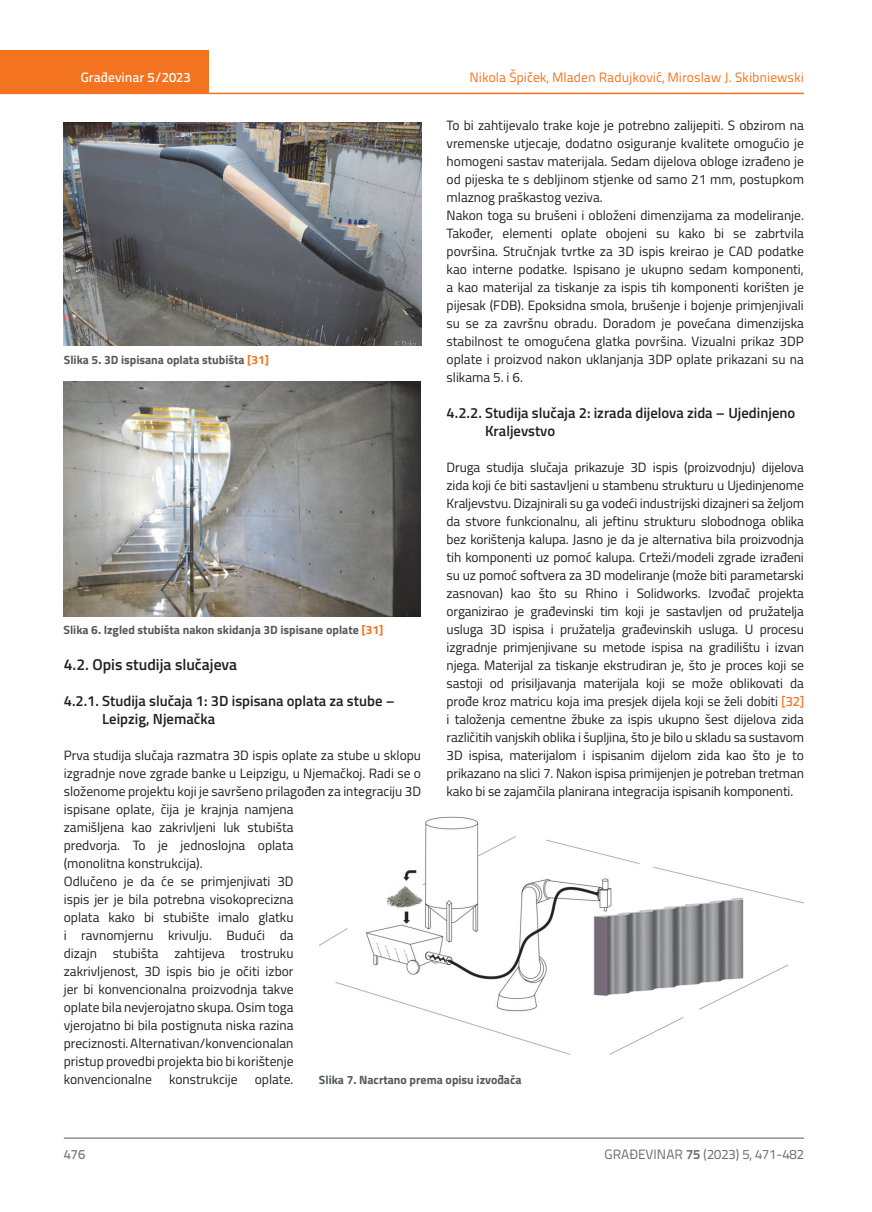
<style>
.page{position:relative;width:872px;height:1212px;background:#fff}
.page>*{position:absolute;margin:0;border:0;box-sizing:border-box;transform-origin:0 0}
.t1{font:600 15.75px "Titillium";color:#231f20}
.t2{font:600 14.7px/18px "Titillium";color:#231f20}
.t3{font:13.5px/18px "Titillium";color:#231f20}
.t4{font:13.5px "Titillium Text 22 L";color:#f47321}
.t5{font:13.5px "Titillium Text 22 L";color:#6c6d70}
.t6{font:500 13.5px "Titillium Text 22 L";color:#fff}
.t7{font:500 13.5px "Titillium Text 22 L";color:#787a7d}
.t8{font:700 12px "Titillium";color:#57585a}
.s1{font-family:"Titillium Text 22 L";font-weight:500;color:#f47321}
.s2{color:#f47321}
.s3{font-weight:700}
</style>
<div class="page">
<div style="left:0;top:50px;width:208px;height:44px;background:#f47321"></div>
<hr style="left:0;top:93px;width:804px;height:1px;background:#f47321">
<hr style="left:64px;top:1138px;width:740px;height:1px;background:#57585a">
<img style="left:64px;top:122px;width:357px;height:224px">
<img style="left:63px;top:382px;width:358px;height:234px">
<img style="left:319px;top:816px;width:485px;height:239px">
<p class="t6" style="left:81px;top:67px;width:111px">Građevinar 5/2023</p>
<p class="t4" style="left:469px;top:68px;width:336px">Nikola Špiček, Mladen Radujković, Miroslaw J. Skibniewski</p>
<p class="t3" style="left:446px;top:115px;width:359px">To bi zahtijevalo trake koje je potrebno zalijepiti. S obzirom na vremenske utjecaje, dodatno osiguranje kvalitete omogućio je homogeni sastav materijala. Sedam dijelova obloge izrađeno je od pijeska te s debljinom stjenke od samo 21 mm, postupkom mlaznog praškastog veziva.<br>Nakon toga su brušeni i obloženi dimenzijama za modeliranje.<br>Također, elementi oplate obojeni su kako bi se zabrtvila površina. Stručnjak tvrtke za 3D ispis kreirao je CAD podatke kao interne podatke. Ispisano je ukupno sedam komponenti, a kao materijal za tiskanje za ispis tih komponenti korišten je pijesak (FDB). Epoksidna smola, brušenje i bojenje primjenjivali su se za završnu obradu. Doradom je povećana dimenzijska stabilnost te omogućena glatka površina. Vizualni prikaz 3DP oplate i proizvod nakon uklanjanja 3DP oplate prikazani su na slikama 5. i 6.</p>
<p class="t2" style="left:485px;top:403px;width:312px;text-indent:-38px">4.2.2. Studija slučaja 2: izrada dijelova zida – Ujedinjeno<br>Kraljevstvo</p>
<p class="t3" style="left:446px;top:457px;width:359px;text-align:justify">Druga studija slučaja prikazuje 3D ispis (proizvodnju) dijelova zida koji će biti sastavljeni u stambenu strukturu u Ujedinjenome Kraljevstvu. Dizajnirali su ga vodeći industrijski dizajneri sa željom da stvore funkcionalnu, ali jeftinu strukturu slobodnoga oblika bez korištenja kalupa. Jasno je da je alternativa bila proizvodnja tih komponenti uz pomoć kalupa. Crteži/modeli zgrade izrađeni su uz pomoć softvera za 3D modeliranje (može biti parametarski zasnovan) kao što su Rhino i Solidworks. Izvođač projekta organizirao je građevinski tim koji je sastavljen od pružatelja usluga 3D ispisa i pružatelja građevinskih usluga. U procesu izgradnje primjenjivane su metode ispisa na gradilištu i izvan njega. Materijal za tiskanje ekstrudiran je, što je proces koji se sastoji od prisiljavanja materijala koji se može oblikovati da prođe kroz matricu koja ima presjek dijela koji se želi dobiti <span class="s1">[32] </span>i taloženja cementne žbuke za ispis ukupno šest dijelova zida različitih vanjskih oblika i šupljina, što je bilo u skladu sa sustavom 3D ispisa, materijalom i ispisanim dijelom zida kao što je to prikazano na slici 7. Nakon ispisa primijenjen je potreban tretman kako bi se zajamčila planirana integracija ispisanih komponenti.</p>
<p class="t8" style="left:64px;top:350px;width:207px">Slika 5. 3D ispisana oplata stubišta <span class="s2">[31]</span></p>
<p class="t8" style="left:63px;top:621px;width:321px">Slika 6. Izgled stubišta nakon skidanja 3D ispisane oplate <span class="s2">[31]</span></p>
<p class="t1" style="left:64px;top:653px;width:175px">4.2. Opis studija slučajeva</p>
<p class="t2" style="left:102px;top:691px;width:294px;text-indent:-38px">4.2.1. Studija slučaja 1: 3D ispisana oplata za stube –<br>Leipzig, Njemačka</p>
<p class="t3" style="left:64px;top:746px;width:359px">Prva studija slučaja razmatra 3D ispis oplate za stube u sklopu izgradnje nove zgrade banke u Leipzigu, u Njemačkoj. Radi se o složenome projektu koji je savršeno prilagođen za integraciju 3D ispisane oplate, čija je krajnja namjena<br>zamišljena kao zakrivljeni luk stubišta<br>predvorja. To je jednoslojna oplata<br>(monolitna konstrukcija).<br>Odlučeno je da će se primjenjivati 3D<br>ispis jer je bila potrebna visokoprecizna<br>oplata kako bi stubište imalo glatku<br>i ravnomjernu krivulju. Budući da<br>dizajn stubišta zahtijeva trostruku<br>zakrivljenost, 3D ispis bio je očiti izbor<br>jer bi konvencionalna proizvodnja takve<br>oplate bila nevjerojatno skupa. Osim toga<br>vjerojatno bi bila postignuta niska razina<br>preciznosti. Alternativan/konvencionalan<br>pristup provedbi projekta bio bi korištenje<br>konvencionalne</p>
<p class="t3" style="left:169px;top:1070px;width:70px">konstrukcije</p>
<p class="t3" style="left:255px;top:1070px;width:40px">oplate.</p>
<p class="t8" style="left:319px;top:1071px;width:204px">Slika 7. Nacrtano prema opisu izvođača</p>
<p class="t7" style="left:64px;top:1144px;width:23px">476</p>
<p class="t5" style="left:604px;top:1144px;width:201px">GRAĐEVINAR <span class="s3">75</span> (2023) 5, 471-482</p>
</div>
